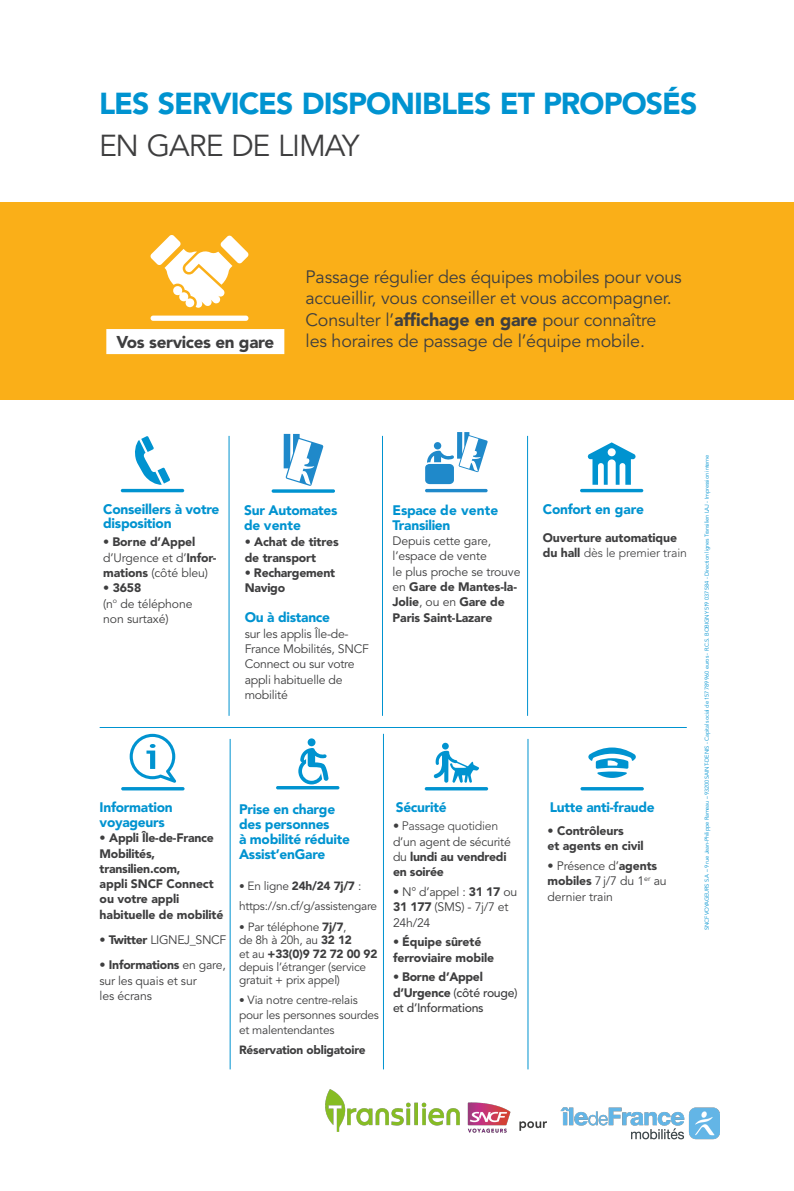
<style>
.page{position:relative;width:794px;height:1191px;background:#fff}
.page>*{position:absolute;margin:0;border:0;box-sizing:border-box;transform-origin:0 0}
.t1{font:900 30.1px "Avenir LT Std";letter-spacing:-.03em;color:#0093d0}
.t2{font:30.1px "Avenir LT Std";letter-spacing:-.035em;color:#3e3e3f}
.t3{font:17.85px/21.4px "Avenir LT Std";letter-spacing:-.01em;color:#3e3e3f}
.texte_sur_vert{font:900 17.01px "Avenir LT Std";letter-spacing:-.02em;color:#3e3e3f}
.texte_sur_vert-2{font:900 13.79px/14.8px "Avenir LT Std";letter-spacing:-.02em;color:#0093d0}
.texte_sur_vert-3{font:900 13.72px "Avenir LT Std";letter-spacing:-.02em;color:#0093d0}
.texte_sur_vert-4{font:12.25px/15.3px "Avenir LT Std";letter-spacing:-.01em;color:#3e3e3f}
.texte_sur_vert-5{font:900 12.25px/15.3px "Avenir LT Std";letter-spacing:-.01em;color:#3e3e3f}
.texte_sur_vert-6{font:500 12.25px/15.3px "Avenir LT Std";letter-spacing:-.025em;color:#3e3e3f}
.texte_sur_vert-7{font:12.25px "Avenir LT Std";letter-spacing:-.03em;color:#3e3e3f}
.t4{font:11.9px/13.3px "Avenir LT Std";letter-spacing:-.02em;color:#3e3e3f}
.t5{font:900 11.9px "Avenir LT Std";letter-spacing:-.02em;color:#3e3e3f}
.t6{font:5.67px "Avenir LT Std";letter-spacing:-.025em;color:#0093d0}
.s1{font-weight:900}
.s2{font-weight:400}
.s3{font-weight:300}
.s4{font-size:11.2px}
.s5{font-weight:900;font-size:11.2px}
</style>
<div class="page">
<svg style="left:425px;top:432px;width:63px;height:60px"></svg>
<div style="left:0;top:201px;width:794px;height:198px;background:#faaf18"></div>
<div style="left:106px;top:329px;width:178px;height:25px;background:#fff"></div>
<div style="left:151px;top:315px;width:97px;height:6px;background:#fff;border-radius:3px"></div>
<svg style="left:150px;top:235px;width:99px;height:73px"></svg>
<svg style="left:130px;top:734px;width:46px;height:49px"></svg>
<hr style="left:121px;top:787px;width:64px;height:3px;background:#0093d0;border-radius:2px">
<hr style="left:425px;top:787px;width:63px;height:3px;background:#0093d0;border-radius:2px">
<div style="left:442px;top:742px;width:7px;height:7px;background:#0093d0;border-radius:50%"></div>
<svg style="left:433px;top:750px;width:46px;height:32px"></svg>
<svg style="left:588px;top:747px;width:48px;height:31px"></svg>
<hr style="left:230px;top:739px;width:1px;height:330px;background:#0093d0">
<hr style="left:383px;top:734px;width:1px;height:335px;background:#0093d0">
<hr style="left:527px;top:739px;width:1px;height:330px;background:#0093d0">
<hr style="left:229px;top:436px;width:1px;height:280px;background:#0093d0">
<hr style="left:382px;top:436px;width:1px;height:280px;background:#0093d0">
<hr style="left:527px;top:436px;width:1px;height:280px;background:#0093d0">
<svg style="left:135px;top:436px;width:35px;height:49px"></svg>
<hr style="left:121px;top:489px;width:63px;height:3px;background:#0093d0;border-radius:2px">
<hr style="left:580px;top:489px;width:63px;height:3px;background:#0093d0;border-radius:2px">
<svg style="left:587px;top:442px;width:49px;height:43px"></svg>
<svg style="left:272px;top:489px;width:63px;height:4px"></svg>
<hr style="left:100px;top:727px;width:587px;height:1px;background:#0093d0">
<svg style="left:283px;top:434px;width:40px;height:52px"></svg>
<hr style="left:580px;top:787px;width:64px;height:3px;background:#0093d0;border-radius:2px">
<div style="left:308px;top:738px;width:7px;height:8px;background:#0093d0;border-radius:50%"></div>
<svg style="left:298px;top:748px;width:31px;height:36px"></svg>
<hr style="left:276px;top:786px;width:63px;height:3px;background:#0093d0;border-radius:2px">
<img style="left:325px;top:1089px;width:394px;height:51px">
<p class="t1" style="left:99px;top:86px;width:599px">LES SERVICES DISPONIBLES ET PROPOSÉS</p>
<p class="t2" style="left:99px;top:128px;width:262px">EN GARE DE LIMAY</p>
<p class="t3" style="left:305px;top:266px;width:378px">Passage régulier des équipes mobiles pour vous accueillir, vous conseiller et vous accompagner.<br>Consulter l’<span class="s1">affichage en gare</span> pour connaître</p>
<p class="texte_sur_vert" style="left:116px;top:331px;width:159px">Vos services en gare</p>
<p class="t3" style="left:305px;top:331px;width:341px">les horaires de passage de l’équipe mobile.</p>
<p class="texte_sur_vert-2" style="left:103px;top:501px;width:118px">Conseillers à votre disposition</p>
<p class="texte_sur_vert-3" style="left:392px;top:502px;width:107px">Espace de vente</p>
<p class="texte_sur_vert-3" style="left:244px;top:502px;width:95px">Sur Automates</p>
<p class="texte_sur_vert-3" style="left:244px;top:516px;width:58px">de vente</p>
<p class="texte_sur_vert-3" style="left:392px;top:516px;width:59px">Transilien</p>
<p class="texte_sur_vert-4" style="left:392px;top:533px;width:129px">Depuis cette gare, l’espace de vente<br>le plus proche se trouve en <span class="s1">Gare de Mantes-la-<br>Jolie</span>, ou en <span class="s1">Gare de<br>Paris Saint-Lazare</span></p>
<p class="texte_sur_vert-5" style="left:103px;top:534px;width:94px"><span class="s2">•</span> Borne d’Appel</p>
<p class="texte_sur_vert-4" style="left:103px;top:550px;width:115px">d’Urgence et d’<span class="s1">Infor&shy;mations</span> (côté bleu)</p>
<p class="texte_sur_vert-5" style="left:103px;top:580px;width:40px">• 3658</p>
<p class="texte_sur_vert-4" style="left:103px;top:596px;width:91px">(n<sup>o</sup> de téléphone non surtaxé)</p>
<p class="texte_sur_vert-5" style="left:245px;top:534px;width:95px">• Achat de titres de transport</p>
<p class="texte_sur_vert-5" style="left:245px;top:565px;width:92px">• Rechargement<br>Navigo</p>
<p class="texte_sur_vert-3" style="left:245px;top:609px;width:87px">Ou à distance</p>
<p class="texte_sur_vert-4" style="left:245px;top:626px;width:126px">sur les applis Île-de-<br>France Mobilités, SNCF<br>Connect ou sur votre appli habituelle de mobilité</p>
<p class="texte_sur_vert-3" style="left:543px;top:500px;width:103px">Confort en gare</p>
<p class="texte_sur_vert-5" style="left:543px;top:530px;width:146px">Ouverture automatique du hall <span class="s3">dès le premier train</span></p>
<p class="texte_sur_vert-3" style="left:100px;top:799px;width:74px">Information</p>
<p class="texte_sur_vert-3" style="left:100px;top:814px;width:67px">voyageurs</p>
<p class="texte_sur_vert-5" style="left:100px;top:830px;width:125px">• Appli Île-de-France<br>Mobilités, transilien.com,<br>appli SNCF Connect ou votre appli habituelle de mobilité</p>
<p class="texte_sur_vert-7" style="left:100px;top:932px;width:128px"><span class="s1">• Twitter</span> LIGNEJ_SNCF</p>
<p class="texte_sur_vert-4" style="left:100px;top:957px;width:128px"><span class="s1">• Informations</span> en gare, sur les quais et sur<br>les écrans</p>
<p class="texte_sur_vert-3" style="left:239px;top:801px;width:98px">Prise en charge</p>
<p class="texte_sur_vert-3" style="left:239px;top:816px;width:92px">des personnes</p>
<p class="texte_sur_vert-3" style="left:239px;top:830px;width:112px">à mobilité réduite</p>
<p class="texte_sur_vert-3" style="left:239px;top:845px;width:88px">Assist’enGare</p>
<p class="t5" style="left:239px;top:878px;width:124px"><span class="s4">•</span> <span class="s2">En ligne</span> 24h/24 7j/7 <span class="s2">:</span></p>
<p class="t4" style="left:239px;top:899px;width:140px">https://sn.cf/g/assistengare</p>
<p class="t4" style="left:239px;top:920px;width:109px"><span class="s5">•</span> Par téléphone <span class="s1">7j/7</span>,</p>
<p class="t4" style="left:239px;top:933px;width:114px">de 8h à 20h, au <span class="s1">32 12</span></p>
<p class="t4" style="left:239px;top:947px;width:140px">et au <span class="s1">+33(0)9 72 72 00 92 </span>depuis l’étranger (service gratuit + prix appel)</p>
<p class="t4" style="left:239px;top:992px;width:141px;line-height:15.3px"><span class="s5">•</span> Via notre centre-relais pour les personnes sourdes et malentendantes</p>
<p class="t5" style="left:239px;top:1042px;width:128px">Réservation obligatoire</p>
<p class="texte_sur_vert-3" style="left:396px;top:799px;width:52px">Sécurité</p>
<p class="texte_sur_vert-3" style="left:550px;top:799px;width:106px">Lutte anti-fraude</p>
<p class="texte_sur_vert-5" style="left:393px;top:818px;width:119px"><span class="s3">• Passage quotidien </span><span class="s2">d’un agent de sécurité du</span> lundi au vendredi en soirée</p>
<p class="texte_sur_vert-4" style="left:393px;top:884px;width:126px">• N° d’appel : <span class="s1">31 17</span> ou<br><span class="s1">31 177</span> (SMS) - 7j/7 et<br>24h/24</p>
<p class="texte_sur_vert-5" style="left:393px;top:934px;width:103px"><span class="s2">•</span> Équipe sûreté ferroviaire mobile</p>
<p class="texte_sur_vert-5" style="left:393px;top:969px;width:91px">• Borne d’Appel</p>
<p class="texte_sur_vert-6" style="left:393px;top:985px;width:126px"><span class="s1">d’Urgence</span> (côté rouge) et d’Informations</p>
<p class="texte_sur_vert-5" style="left:547px;top:823px;width:98px">• Contrôleurs<br>et agents en civil</p>
<p class="texte_sur_vert-4" style="left:547px;top:858px;width:121px">• Présence d’<span class="s1">agents mobiles</span> 7j/7 du 1<sup>er</sup> au dernier train</p>
<p class="t6" style="left:703px;top:930px;width:477px;rotate:-90deg">SNCF VOYAGEURS S.A – 9 rue Jean-Philippe Rameau – 93200 SAINT-DENIS - Capital social de 157 789 960 euros - R.C.S. BOBIGNY 519 037 584 - Direction lignes Transilien LAJ - Impression interne</p>
</div>
